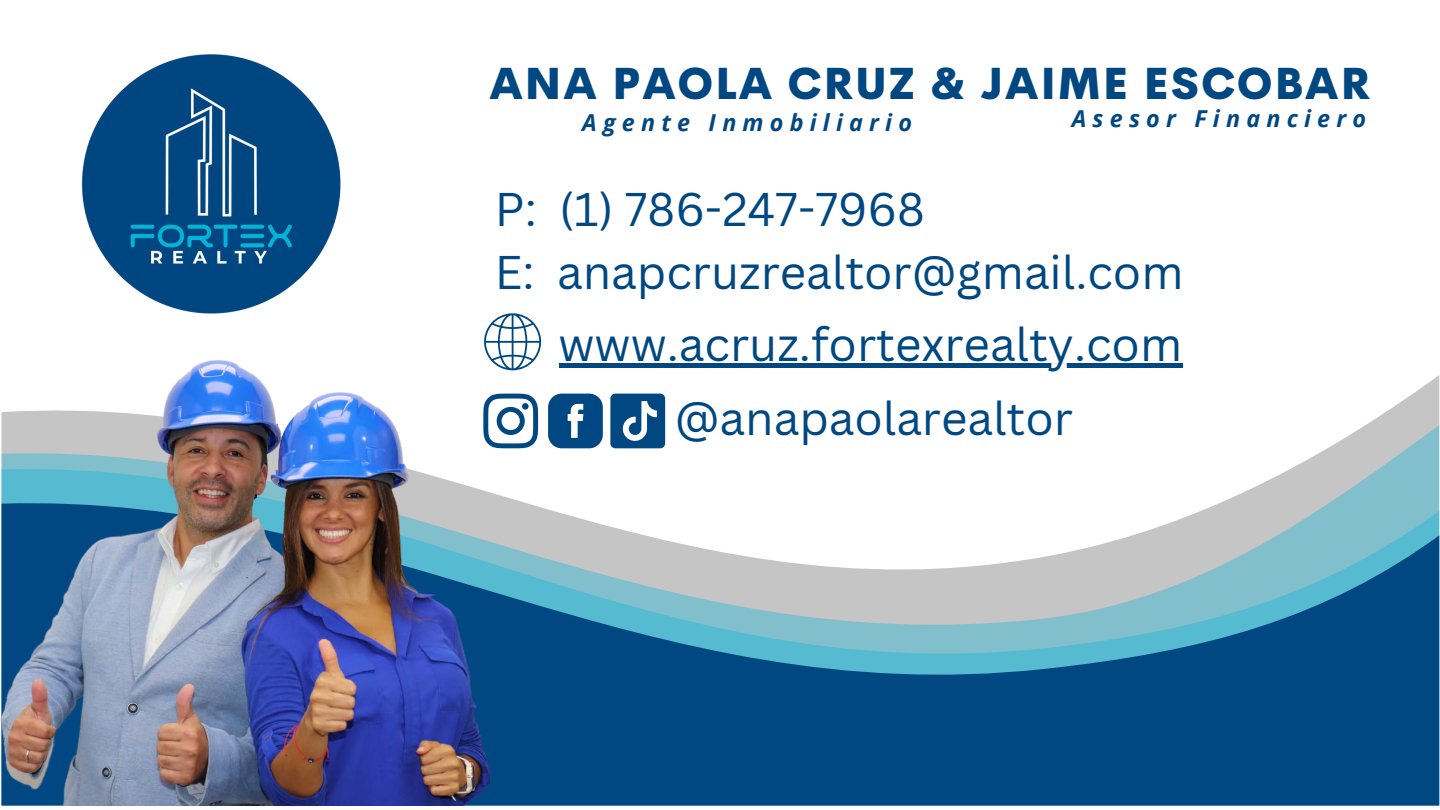
<style>
.page{position:relative;width:1440px;height:810px;background:#fff}
.page>*{position:absolute;margin:0;border:0;box-sizing:border-box;transform-origin:0 0}
.t1{font:46px/63.9px "Canva Sans";color:#014882}
.t2{font:800 43.4px "Cerebri Sans";letter-spacing:.05em;color:#014882}
.t3{font:italic 700 23.3px "Open Sans";letter-spacing:.265em;color:#014882}
</style>
<div class="page">
<svg style="left:498px;top:425px;width:941px;height:33px"></svg>
<svg style="left:1244px;top:458px;width:195px;height:34px;fill:#c5c5cc"></svg>
<svg style="left:2px;top:492px;width:1437px;height:314px;background:#5488aa"></svg>
<img style="left:81px;top:54px;width:260px;height:260px">
<svg style="left:494px;top:313px;width:47px;height:57px"></svg>
<svg style="left:497px;top:394px;width:41px;height:54px"></svg>
<div style="left:522px;top:403px;width:7px;height:7px;background:#014882;border-radius:50%"></div>
<svg style="left:548px;top:394px;width:55px;height:54px;background:#296595"></svg>
<img style="left:0;top:320px;width:497px;height:485px">
<svg style="left:610px;top:394px;width:55px;height:54px;background:#2e6898"></svg>
<hr style="left:559px;top:364px;width:623px;height:4px;background:#014882">
<p class="t2" style="left:489px;top:55px;width:882px">ANA PAOLA CRUZ &amp; JAIME ESCOBAR</p>
<p class="t3" style="left:582px;top:106px;width:331px">Agente Inmobiliario</p>
<p class="t3" style="left:1072px;top:103px;width:296px">Asesor Financiero</p>
<p class="t1" style="left:495px;top:176px;width:690px">P: (1) 786-247-7968<br>E: anapcruzrealtor@gmail.com</p>
<p class="t1" style="left:559px;top:311px;width:625px">www.acruz.fortexrealty.com</p>
<p class="t1" style="left:675px;top:386px;width:400px">@anapaolarealtor</p>
</div>
